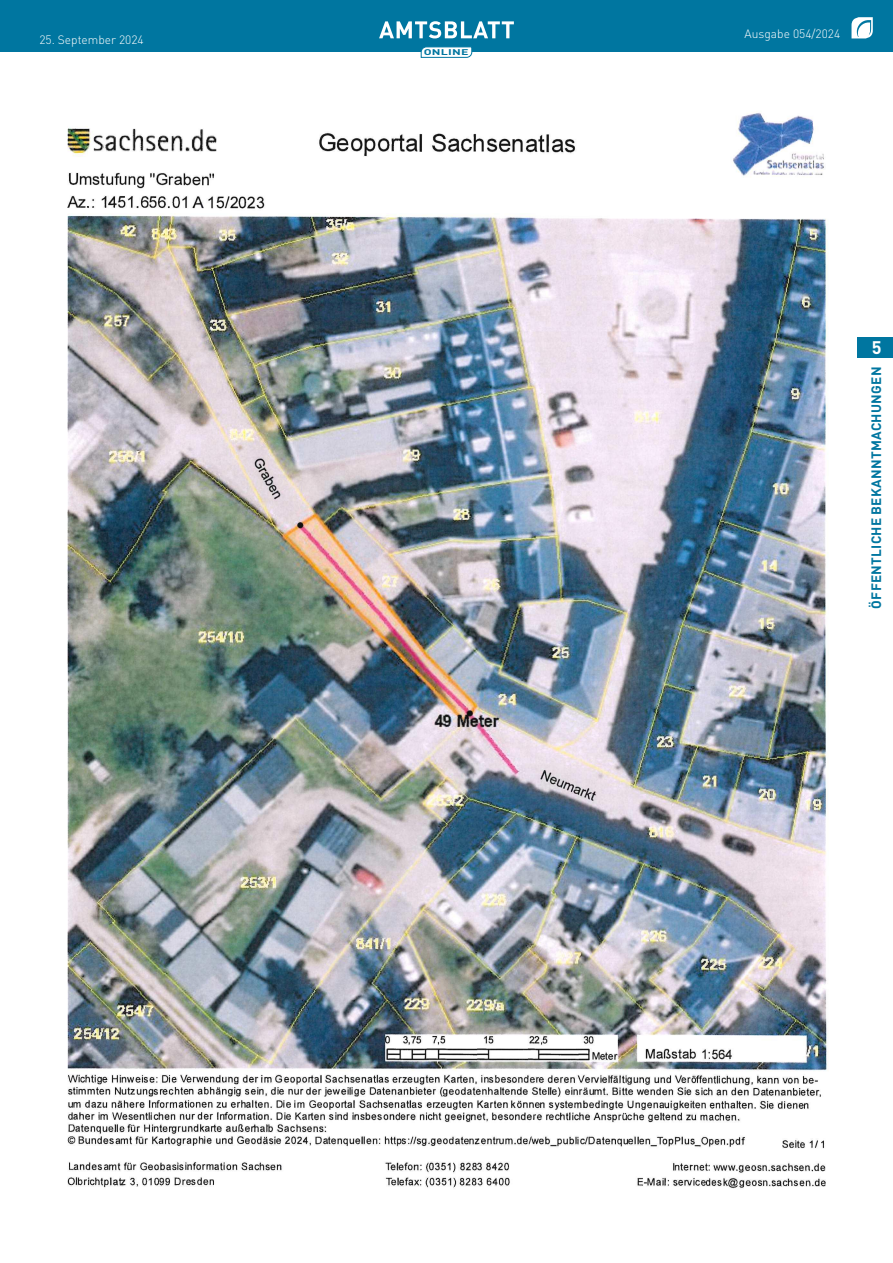
<style>
.page{position:relative;width:893px;height:1263px;background:#fff}
.page>*{position:absolute;margin:0;border:0;box-sizing:border-box;transform-origin:0 0}
.t1{font:700 18px "DIN Pro";color:#fff}
.t2{font:700 13.5px "DIN Pro";letter-spacing:.02em;color:#0076a0}
.t3{font:300 12px "DIN Pro";color:#fff}
.t4{font:700 8.25px "DIN Pro";letter-spacing:.02em;color:#0076a0;scale:1.5 1}
</style>
<div class="page">
<div style="left:0;top:0;width:893px;height:51px;background:#0076a0"></div>
<svg style="left:851px;top:17px;width:22px;height:21px"></svg>
<svg style="left:379px;top:21px;width:135px;height:17px"></svg>
<svg style="left:421px;top:47px;width:51px;height:11px"></svg>
<div style="left:857px;top:337px;width:36px;height:21px;background:#0076a0"></div>
<img style="left:67px;top:112px;width:761px;height:1077px">
<p class="t3" style="left:39px;top:30px;width:106px">25. September 2024</p>
<p class="t4" style="left:424px;top:45px;width:31px">ONLINE</p>
<p class="t3" style="left:745px;top:25px;width:97px">Ausgabe 054/2024</p>
<h1 class="t1" style="left:872px;top:333px;width:11px">5</h1>
<p class="t2" style="left:865px;top:609px;width:243px;rotate:-90deg">ÖFFENTLICHE BEKANNTMACHUNGEN</p>
</div>
